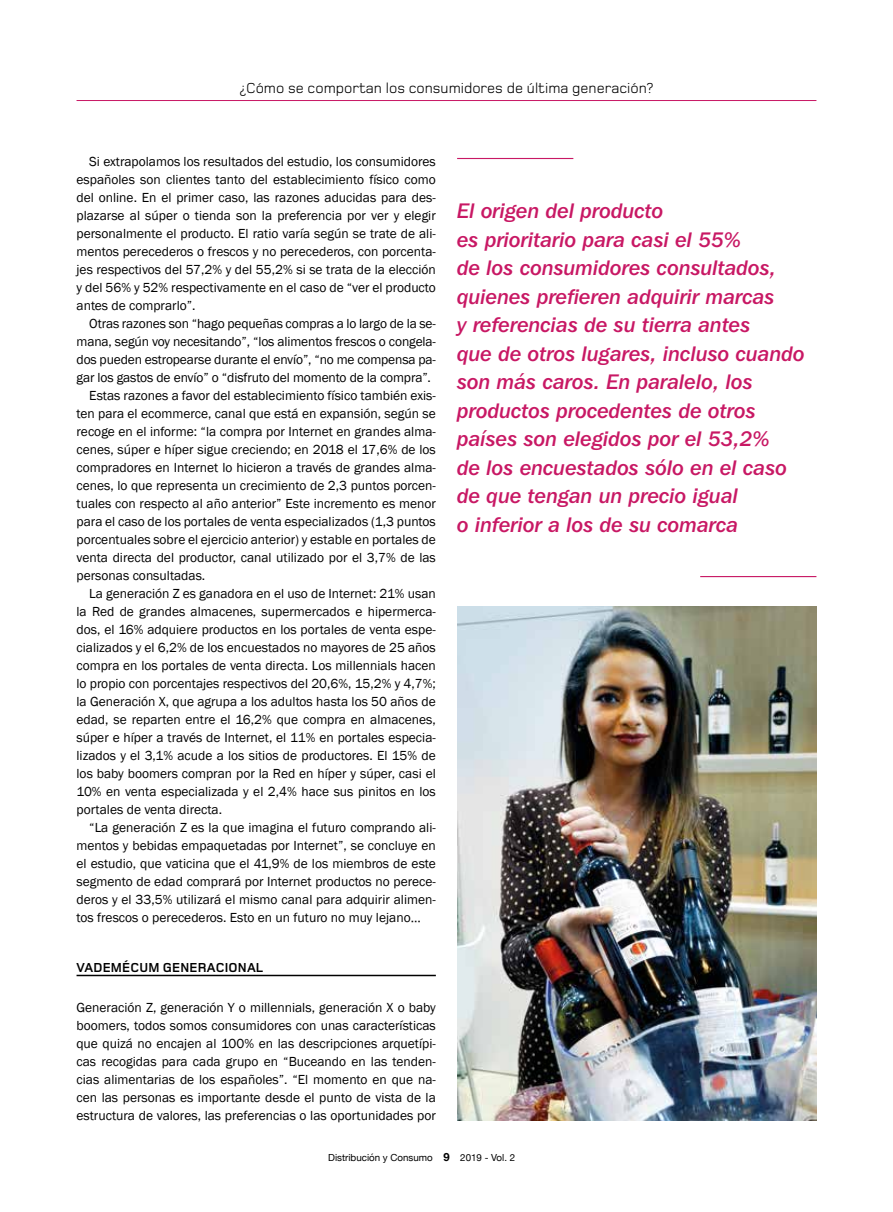
<style>
.page{position:relative;width:893px;height:1212px;background:#fff}
.page>*{position:absolute;margin:0;border:0;box-sizing:border-box;transform-origin:0 0}
.t1{font:21px/28.5px "Franklin Gothic IT Cby BT Med Ital";color:#c81864}
.t2{font:15px "Foundry Monoline";color:#000}
.t3{font:13.5px/18px "Franklin Gothic";color:#000;text-align:justify}
.t4{font:700 13.5px "Foundry Monoline";letter-spacing:.015em;color:#000}
.t5{font:9.75px "Helvetica Neue";color:#000}
.s1{font-weight:700;font-size:11.25px}
</style>
<div class="page">
<hr style="left:77px;top:975px;width:359px;height:1px;background:#000">
<img style="left:457px;top:606px;width:359px;height:514px">
<hr style="left:457px;top:158px;width:116px;height:1px;background:#c81864">
<hr style="left:700px;top:576px;width:116px;height:1px;background:#c81864">
<hr style="left:77px;top:100px;width:739px;height:1px;background:#c81864">
<p class="t2" style="left:240px;top:79px;width:415px">¿Cómo se comportan los consumidores de última generación?</p>
<p class="t3" style="left:77px;top:153px;width:361px;text-indent:13px">Si extrapolamos los resultados del estudio, los consumidores españoles son clientes tanto del establecimiento físico como del online. En el primer caso, las razones aducidas para des&shy;plazarse al súper o tienda son la preferencia por ver y elegir personalmente el producto. El ratio varía según se trate de ali&shy;mentos perecederos o frescos y no perecederos, con porcenta&shy;jes respectivos del 57,2% y del 55,2% si se trata de la elección y del 56% y 52% respectivamente en el caso de “ver el producto antes de comprarlo”.</p>
<p class="t3" style="left:89px;top:315px;width:348px">Otras razones son “hago pequeñas compras a lo largo de la se-</p>
<p class="t3" style="left:77px;top:333px;width:361px">mana, según voy necesitando”, “los alimentos frescos o congela-</p>
<p class="t3" style="left:77px;top:351px;width:361px">dos pueden estropearse durante el envío”, “no me compensa pa-</p>
<p class="t3" style="left:77px;top:369px;width:356px">gar los gastos de envío” o “disfruto del momento de la compra”.</p>
<p class="t3" style="left:89px;top:387px;width:348px">Estas razones a favor del establecimiento físico también exis-</p>
<p class="t3" style="left:77px;top:405px;width:361px">ten para el ecommerce, canal que está en expansión, según se</p>
<p class="t3" style="left:77px;top:423px;width:361px">recoge en el informe: “la compra por Internet en grandes alma-</p>
<p class="t3" style="left:77px;top:441px;width:361px">cenes, súper e híper sigue creciendo; en 2018 el 17,6% de los</p>
<p class="t3" style="left:77px;top:459px;width:361px">compradores en Internet lo hicieron a través de grandes alma-</p>
<p class="t3" style="left:77px;top:477px;width:361px">cenes, lo que representa un crecimiento de 2,3 puntos porcen-</p>
<p class="t3" style="left:77px;top:495px;width:361px">tuales con respecto al año anterior” Este incremento es menor</p>
<p class="t3" style="left:77px;top:513px;width:361px">para el caso de los portales de venta especializados (1,3 puntos</p>
<p class="t3" style="left:77px;top:531px;width:361px">porcentuales sobre el ejercicio anterior) y estable en portales de</p>
<p class="t3" style="left:77px;top:549px;width:361px">venta directa del productor, canal utilizado por el 3,7% de las</p>
<p class="t3" style="left:77px;top:567px;width:130px">personas consultadas.</p>
<p class="t3" style="left:89px;top:585px;width:348px">La generación Z es ganadora en el uso de Internet: 21% usan</p>
<p class="t3" style="left:77px;top:603px;width:361px">la Red de grandes almacenes, supermercados e hipermerca-</p>
<p class="t3" style="left:77px;top:621px;width:361px">dos, el 16% adquiere productos en los portales de venta espe-</p>
<p class="t3" style="left:77px;top:639px;width:361px">cializados y el 6,2% de los encuestados no mayores de 25 años</p>
<p class="t3" style="left:77px;top:657px;width:361px">compra en los portales de venta directa. Los millennials hacen</p>
<p class="t3" style="left:77px;top:675px;width:361px">lo propio con porcentajes respectivos del 20,6%, 15,2% y 4,7%;</p>
<p class="t3" style="left:77px;top:693px;width:361px">la Generación X, que agrupa a los adultos hasta los 50 años de</p>
<p class="t3" style="left:77px;top:711px;width:361px">edad, se reparten entre el 16,2% que compra en almacenes,</p>
<p class="t3" style="left:77px;top:729px;width:361px">súper e híper a través de Internet, el 11% en portales especia-</p>
<p class="t3" style="left:77px;top:747px;width:361px">lizados y el 3,1% acude a los sitios de productores. El 15% de</p>
<p class="t3" style="left:77px;top:765px;width:361px">los baby boomers compran por la Red en híper y súper, casi el</p>
<p class="t3" style="left:77px;top:783px;width:361px">10% en venta especializada y el 2,4% hace sus pinitos en los</p>
<p class="t3" style="left:77px;top:801px;width:147px">portales de venta directa.</p>
<p class="t3" style="left:89px;top:819px;width:348px">“La generación Z es la que imagina el futuro comprando ali-</p>
<p class="t3" style="left:77px;top:837px;width:361px">mentos y bebidas empaquetadas por Internet”, se concluye en</p>
<p class="t3" style="left:77px;top:855px;width:361px">el estudio, que vaticina que el 41,9% de los miembros de este</p>
<p class="t3" style="left:77px;top:873px;width:361px">segmento de edad comprará por Internet productos no perece-</p>
<p class="t3" style="left:77px;top:891px;width:361px">deros y el 33,5% utilizará el mismo canal para adquirir alimen-</p>
<p class="t3" style="left:77px;top:909px;width:346px">tos frescos o perecederos. Esto en un futuro no muy lejano…</p>
<p class="t4" style="left:77px;top:960px;width:188px">VADEMÉCUM GENERACIONAL</p>
<p class="t3" style="left:77px;top:999px;width:361px">Generación Z, generación Y o millennials, generación X o baby boomers, todos somos consumidores con unas características que quizá no encajen al 100% en las descripciones arquetípi&shy;cas recogidas para cada grupo en “Buceando en las tenden&shy;cias alimentarias de los españoles”. “El momento en que na&shy;cen las personas es importante desde el punto de vista de la estructura de valores, las preferencias o las oportunidades por</p>
<p class="t1" style="left:457px;top:196px;width:349px">El origen del producto<br>es prioritario para casi el 55%<br>de los consumidores consultados, quienes prefieren adquirir marcas<br>y referencias de su tierra antes<br>que de otros lugares, incluso cuando son más caros. En paralelo, los productos procedentes de otros países son elegidos por el 53,2%<br>de los encuestados sólo en el caso de que tengan un precio igual<br>o inferior a los de su comarca</p>
<p class="t5" style="left:328px;top:1150px;width:188px">Distribución y Consumo <span class="s1">9</span> 2019 - Vol. 2</p>
</div>
